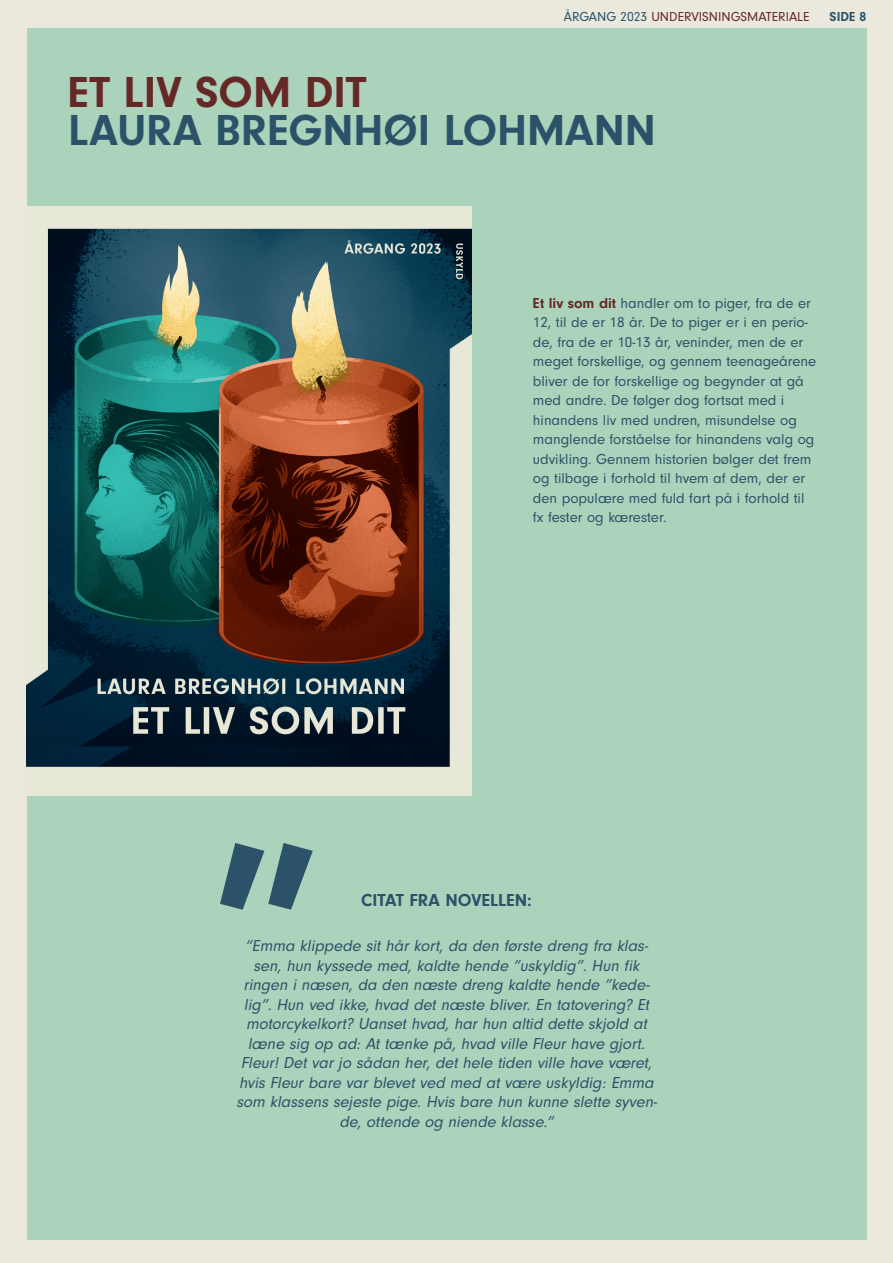
<style>
.page{position:relative;width:893px;height:1263px;background:#ebe9de}
.page>*{position:absolute;margin:0;border:0;box-sizing:border-box;transform-origin:0 0}
.t1{font:700 255.75px "Neuzeit Gro";color:#2b5268}
.t2{font:700 45px "Neuzeit Gro";color:#2b5268}
.t3{font:700 45px "Neuzeit Gro";color:#662826}
.t4{font:700 18px "Neuzeit Gro";color:#2b5268}
.t5{font:italic 16.5px/19.5px "Neuzeit Gro";color:#2b5268;text-align:center}
.t6{font:15px/19.5px "Neuzeit Gro";color:#2b5268}
.t7{font:13.5px "Neuzeit Gro";color:#662826}
.t8{font:700 13.5px "Neuzeit Gro";color:#2b5268}
.s1{color:#2b5268}
.s2{font-weight:700;color:#662826}
</style>
<div class="page">
<div style="left:27px;top:28px;width:839px;height:1211px;background:#abd2ba"></div>
<img style="left:26px;top:206px;width:445px;height:589px">
<p class="t7" style="left:564px;top:9px;width:247px"><span class="s1">ÅRGANG 2023</span> UNDERVISNINGSMATERIALE</p>
<p class="t8" style="left:830px;top:9px;width:38px">SIDE 8</p>
<h2 class="t3" style="left:68px;top:67px;width:300px">ET LIV SOM DIT</h2>
<h2 class="t2" style="left:68px;top:104px;width:589px">LAURA BREGNHØI LOHMANN</h2>
<p class="t6" style="left:533px;top:293px;width:285px"><span class="s2">Et liv som dit</span> handler om to piger, fra de er 12, til de er 18 år. De to piger er i en perio&shy;de, fra de er 10-13 år, veninder, men de er meget forskellige, og gennem teenageårene bliver de for forskellige og begynder at gå med andre. De følger dog fortsat med i hinandens liv med undren, misundelse og manglende forståelse for hinandens valg og udvikling. Gennem historien bølger det frem og tilbage i forhold til hvem af dem, der er den populære med fuld fart på i forhold til fx fester og kærester.</p>
<h1 class="t1" style="left:210px;top:789px;width:112px">”</h1>
<p class="t4" style="left:361px;top:890px;width:172px">CITAT FRA NOVELLEN:</p>
<p class="t5" style="left:236px;top:936px;width:425px">“Emma klippede sit hår kort, da den første dreng fra klas&shy;sen, hun kyssede med, kaldte hende ”uskyldig”. Hun fik ringen i næsen, da den næste dreng kaldte hende ”kede&shy;lig”. Hun ved ikke, hvad det næste bliver. En tatovering? Et motorcykelkort? Uanset hvad, har hun altid dette skjold at læne sig op ad: At tænke på, hvad ville Fleur have gjort.<br>Fleur! Det var jo sådan her, det hele tiden ville have været, hvis Fleur bare var blevet ved med at være uskyldig: Emma som klassens sejeste pige. Hvis bare hun kunne slette syven&shy;de, ottende og niende klasse.”</p>
</div>
